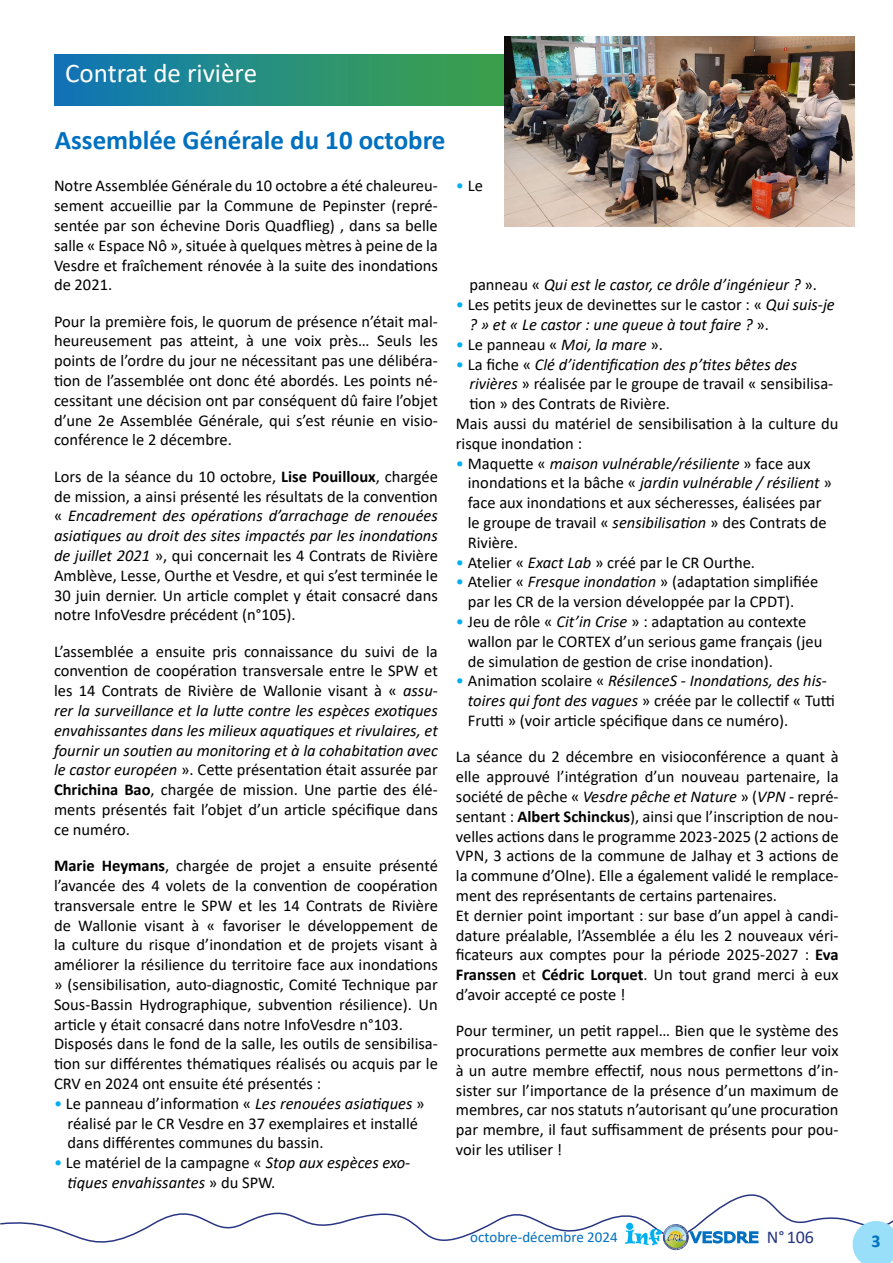
<style>
.page{position:relative;width:893px;height:1263px;background:#fff}
.page>*{position:absolute;margin:0;border:0;box-sizing:border-box;transform-origin:0 0}
.t1{font:700 27px "Calibri";color:#0070c0}
.t2{font:27px "Calibri";color:#fff}
.t3{font:18px "Calibri";color:#283583}
.t4{font:700 18px "Calibri";color:#0070c0}
.t5{font:16.5px/19.8px "Calibri";color:#000}
.t6{font:italic 16.5px/19.8px "Calibri";color:#000}
.t7{font:15px "Calibri";color:#0070c0}
.s1{font-weight:700}
.s2{font-style:italic}
.s3{color:#00b0f0}
.s4{font-style:normal;color:#00b0f0}
.s5{font-style:normal}
</style>
<div class="page">
<svg style="left:0;top:1194px;width:893px;height:57px"></svg>
<svg style="left:625px;top:1229px;width:37px;height:17px"></svg>
<svg style="left:688px;top:1230px;width:71px;height:15px"></svg>
<img style="left:663px;top:1224px;width:26px;height:26px;border-radius:13px">
<div style="left:626px;top:1223px;width:7px;height:7px;background:#00b0f0;border-radius:50%"></div>
<svg style="left:853px;top:1221px;width:40px;height:42px;background:#a1dff7"></svg>
<svg style="left:55px;top:54px;width:450px;height:51px;background:#268d7e"></svg>
<img style="left:505px;top:36px;width:350px;height:190px">
<h1 class="t2" style="left:65px;top:54px;width:193px">Contrat de rivière</h1>
<h1 class="t1" style="left:55px;top:121px;width:392px">Assemblée Générale du 10 octobre</h1>
<p class="t5" style="left:54px;top:176px;width:385px;text-align:justify">Notre Assemblée Générale du 10 octobre a été chaleureu&shy;sement accueillie par la Commune de Pepinster (repré&shy;sentée par son échevine Doris Quadflieg) , dans sa belle salle « Espace Nô », située à quelques mètres à peine de la Vesdre et fraîchement rénovée à la suite des inondations de 2021.</p>
<p class="t5" style="left:54px;top:311px;width:385px;text-align:justify">Pour la première fois, le quorum de présence n’était mal&shy;heureusement pas atteint, à une voix près… Seuls les points de l’ordre du jour ne nécessitant pas une délibéra&shy;tion de l’assemblée ont donc été abordés. Les points né&shy;cessitant une décision ont par conséquent dû faire l’objet d’une 2e Assemblée Générale, qui s’est réunie en visio&shy;conférence le 2 décembre.</p>
<p class="t5" style="left:54px;top:466px;width:385px;text-align:justify">Lors de la séance du 10 octobre, <span class="s1">Lise Pouilloux</span>, chargée de mission, a ainsi présenté les résultats de la convention « <span class="s2">Encadrement des opérations d’arrachage de renouées asiatiques au droit des sites impactés par les inondations de juillet 2021</span> », qui concernait les 4 Contrats de Rivière Amblève, Lesse, Ourthe et Vesdre, et qui s’est terminée le 30 juin dernier. Un article complet y était consacré dans notre InfoVesdre précédent (n°105).</p>
<p class="t5" style="left:54px;top:641px;width:385px;text-align:justify">L’assemblée a ensuite pris connaissance du suivi de la convention de coopération transversale entre le SPW et les 14 Contrats de Rivière de Wallonie visant à « <span class="s2">assu&shy;rer la surveillance et la lutte contre les espèces exotiques envahissantes dans les milieux aquatiques et rivulaires, et fournir un soutien au monitoring et à la cohabitation avec le castor européen</span> ». Cette présentation était assurée par <span class="s1">Chrichina Bao</span>, chargée de mission. Une partie des élé&shy;ments présentés fait l’objet d’un article spécifique dans ce numéro.</p>
<p class="t5" style="left:54px;top:855px;width:385px"><span class="s1">Marie Heymans</span>, chargée de projet a ensuite présenté l’avancée des 4 volets de la convention de coopération transversale entre le SPW et les 14 Contrats de Rivière de Wallonie visant à « favoriser le développement de la culture du risque d’inondation et de projets visant à améliorer la résilience du territoire face aux inondations » (sensibilisation, auto-diagnostic, Comité Technique par Sous-Bassin Hydrographique, subvention résilience). Un article y était consacré dans notre InfoVesdre n°103.<br>Disposés dans le fond de la salle, les outils de sensibilisa&shy;tion sur différentes thématiques réalisés ou acquis par le CRV en 2024 ont ensuite été présentés :</p>
<p class="t5" style="left:68px;top:1093px;width:359px;text-indent:-13px"><span class="s3">•</span> Le panneau d’information « <span class="s2">Les renouées asiatiques</span> » réalisé par le CR Vesdre en 37 exemplaires et installé dans différentes communes du bassin.</p>
<p class="t6" style="left:68px;top:1152px;width:344px;text-indent:-13px"><span class="s4">•</span> <span class="s5">Le matériel de la campagne «</span> Stop aux espèces exo&shy;tiques envahissantes <span class="s5">» du SPW.</span></p>
<p class="t5" style="left:456px;top:176px;width:29px"><span class="s3">•</span> Le</p>
<p class="t6" style="left:469px;top:274px;width:349px"><span class="s5">panneau «</span> Qui est le castor, ce drôle d’ingénieur ? <span class="s5">».</span></p>
<p class="t6" style="left:469px;top:294px;width:367px;text-indent:-13px"><span class="s4">•</span> <span class="s5">Les petits jeux de devinettes sur le castor : «</span> Qui suis-je ? » et « Le castor : une queue à tout faire ? <span class="s5">».</span></p>
<p class="t5" style="left:456px;top:334px;width:209px"><span class="s3">•</span> Le panneau « <span class="s2">Moi, la mare</span> ».</p>
<p class="t6" style="left:456px;top:353px;width:343px"><span class="s4">•</span> <span class="s5">La fiche «</span> Clé d’identification des p’tites bêtes des</p>
<p class="t5" style="left:469px;top:374px;width:365px"><span class="s2">rivières</span> » réalisée par le groupe de travail « sensibilisa-</p>
<p class="t5" style="left:469px;top:393px;width:202px">tion » des Contrats de Rivière.</p>
<p class="t5" style="left:456px;top:413px;width:384px">Mais aussi du matériel de sensibilisation à la culture du</p>
<p class="t5" style="left:456px;top:433px;width:128px">risque inondation :</p>
<p class="t5" style="left:468px;top:453px;width:366px;text-indent:-12px"><span class="s3">•</span> Maquette « <span class="s2">maison vulnérable/résiliente</span> » face aux inondations et la bâche « <span class="s2">jardin vulnérable / résilient</span> » face aux inondations et aux sécheresses, éalisées par le groupe de travail « <span class="s2">sensibilisation</span> » des Contrats de Rivière.</p>
<p class="t5" style="left:456px;top:552px;width:301px"><span class="s3">•</span> Atelier « <span class="s2">Exact Lab</span> » créé par le CR Ourthe.</p>
<p class="t5" style="left:468px;top:572px;width:352px;text-indent:-12px"><span class="s3">•</span> Atelier « <span class="s2">Fresque inondation</span> » (adaptation simplifiée par les CR de la version développée par la CPDT).</p>
<p class="t5" style="left:468px;top:611px;width:356px;text-indent:-12px"><span class="s3">•</span> Jeu de rôle « <span class="s2">Cit’in Crise</span> » : adaptation au contexte wallon par le CORTEX d’un serious game français (jeu de simulation de gestion de crise inondation).</p>
<p class="t5" style="left:468px;top:671px;width:369px;text-indent:-12px"><span class="s3">•</span> Animation scolaire « <span class="s2">RésilenceS - Inondations, des his&shy;toires qui font des vagues</span> » créée par le collectif « Tutti<br>Frutti » (voir article spécifique dans ce numéro).</p>
<p class="t5" style="left:456px;top:746px;width:384px">La séance du 2 décembre en visioconférence a quant à elle approuvé l’intégration d’un nouveau partenaire, la société de pêche « <span class="s2">Vesdre pêche et Nature</span> » (<span class="s2">VPN</span> - repré&shy;sentant : <span class="s1">Albert Schinckus</span>), ainsi que l’inscription de nou&shy;velles actions dans le programme 2023-2025 (2 actions de VPN, 3 actions de la commune de Jalhay et 3 actions de la commune d’Olne). Elle a également validé le remplace&shy;ment des représentants de certains partenaires.<br>Et dernier point important : sur base d’un appel à candi&shy;dature préalable, l’Assemblée a élu les 2 nouveaux véri&shy;ficateurs aux comptes pour la période 2025-2027 : <span class="s1">Eva Franssen</span> et <span class="s1">Cédric Lorquet</span>. Un tout grand merci à eux d’avoir accepté ce poste !</p>
<p class="t5" style="left:456px;top:1020px;width:384px;text-align:justify">Pour terminer, un petit rappel… Bien que le système des procurations permette aux membres de confier leur voix à un autre membre effectif, nous nous permettons d’in&shy;sister sur l’importance de la présence d’un maximum de membres, car nos statuts n’autorisant qu’une procuration par membre, il faut suffisamment de présents pour pou&shy;voir les utiliser !</p>
<p class="t7" style="left:470px;top:1227px;width:149px">octobre-décembre 2024</p>
<p class="t3" style="left:767px;top:1225px;width:49px">N° 106</p>
<p class="t4" style="left:871px;top:1228px;width:11px">3</p>
</div>
